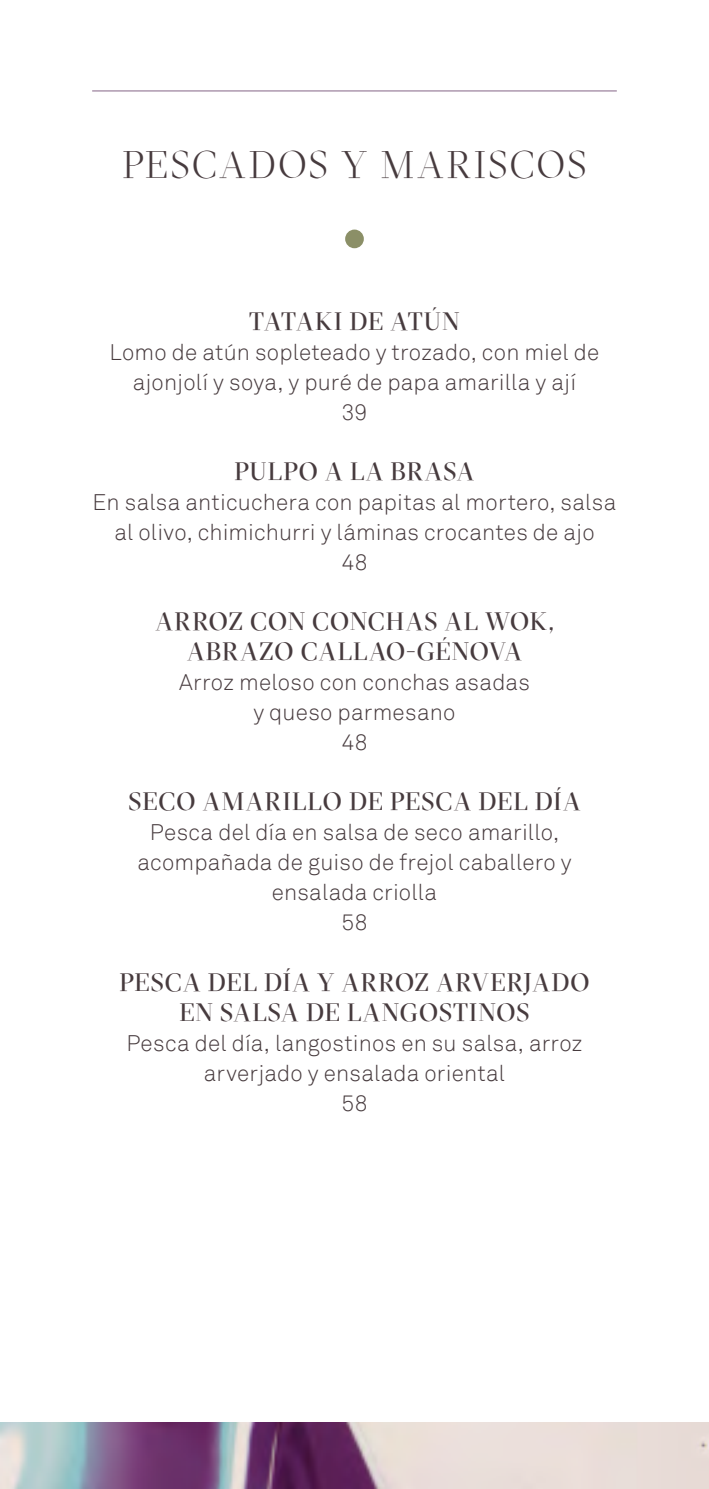
<style>
.page{position:relative;width:709px;height:1489px;background:#fff}
.page>*{position:absolute;margin:0;border:0;box-sizing:border-box;transform-origin:0 0}
.t1{font:300 37.5px "GT Sectra Display";letter-spacing:.065em;color:#473b3e}
.t2{font:25px/30px "GT Sectra Display";letter-spacing:.045em;color:#473b3e;text-align:center}
.t3{font:25px "GT Sectra Display";letter-spacing:.025em;color:#473b3e}
.t4{font:300 22.5px/30px "Akkurat";letter-spacing:.01em;color:#473b3e;text-align:center}
</style>
<div class="page">
<hr style="left:92px;top:90px;width:525px;height:2px;background:#9d849f">
<div style="left:345px;top:229px;width:19px;height:19px;background:#8b8f67;border-radius:50%"></div>
<img style="left:0;top:1422px;width:709px;height:66px">
<h1 class="t1" style="left:122px;top:142px;width:465px">PESCADOS Y MARISCOS</h1>
<p class="t3" style="left:249px;top:306px;width:211px">TATAKI DE ATÚN</p>
<p class="t4" style="left:110px;top:338px;width:491px">Lomo de atún sopleteado y trozado, con miel de ajonjolí y soya, y puré de papa amarilla y ají<br>39</p>
<p class="t2" style="left:234px;top:456px;width:241px">PULPO A LA BRASA</p>
<p class="t4" style="left:93px;top:488px;width:525px">En salsa anticuchera con papitas al mortero, salsa al olivo, chimichurri y láminas crocantes de ajo<br>48</p>
<p class="t2" style="left:155px;top:606px;width:399px">ARROZ CON CONCHAS AL WOK,<br>ABRAZO CALLAO-GÉNOVA</p>
<p class="t4" style="left:179px;top:668px;width:352px">Arroz meloso con conchas asadas y queso parmesano<br>48</p>
<p class="t2" style="left:128px;top:786px;width:453px">SECO AMARILLO DE PESCA DEL DÍA</p>
<p class="t4" style="left:137px;top:818px;width:435px">Pesca del día en salsa de seco amarillo, acompañada de guiso de frejol caballero y ensalada criolla<br>58</p>
<p class="t2" style="left:119px;top:966px;width:472px">PESCA DEL DÍA Y ARROZ ARVERJADO<br>EN SALSA DE LANGOSTINOS</p>
<p class="t4" style="left:126px;top:1028px;width:458px">Pesca del día, langostinos en su salsa, arroz arverjado y ensalada oriental<br>58</p>
</div>
